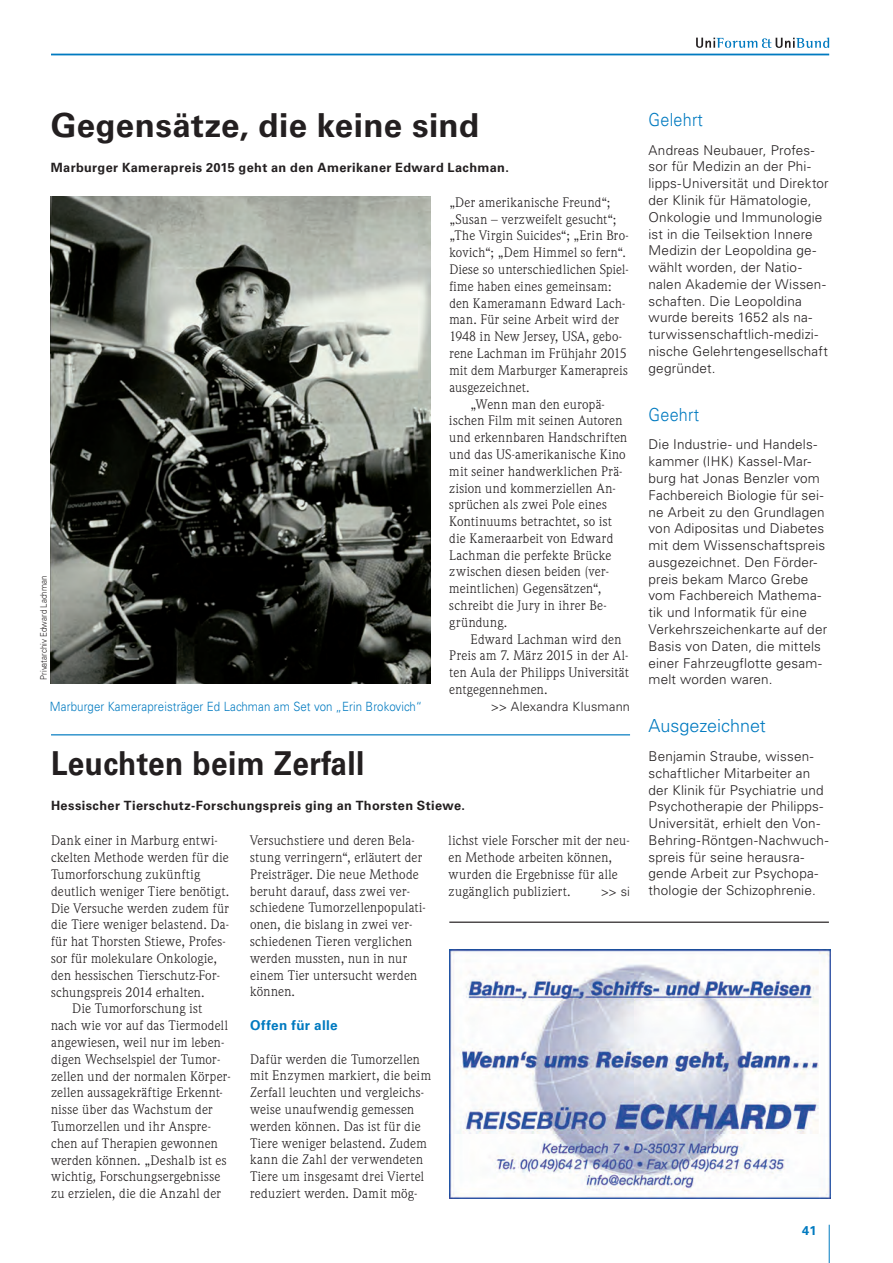
<style>
.page{position:relative;width:893px;height:1263px;background:#fff}
.page>*{position:absolute;margin:0;border:0;box-sizing:border-box;transform-origin:0 0}
.t1{font:700 33px "Univers LT Std";letter-spacing:.015em;color:#231f20}
.t2{font:700 33px "Univers LT Std";letter-spacing:.015em;color:#231f20;scale:.9 1}
.t3{font:300 18px "Univers LT Std";letter-spacing:.005em;color:#007ac0;scale:.9 1}
.t4{font:300 18px "Univers LT Std";letter-spacing:.005em;color:#007ac0}
.t5{font:13.5px/16.8px "Weidemann Std";letter-spacing:.015em;color:#231f20}
.t6{font:300 13.5px/16.8px "Univers LT Std";letter-spacing:.015em;color:#231f20}
.t7{font:700 13.5px "Univers LT Std";letter-spacing:.025em;color:#007ac0}
.t8{font:13.5px "Weidemann Std";letter-spacing:.04em;color:#231f20}
.t9{font:700 12.75px "Univers LT Std";letter-spacing:.03em;color:#231f20}
.t10{font:300 12.75px "Univers LT Std";letter-spacing:.01em;color:#007ac0;scale:.9 1}
.t11{font:300 12.75px "Univers LT Std";letter-spacing:.015em;color:#231f20}
.t12{font:700 12.75px "Univers LT Std";color:#007ac0}
.t13{font:300 9px "Univers LT Std";letter-spacing:.005em;color:#231f20;scale:.88 1}
</style>
<div class="page">
<hr style="left:829px;top:1225px;width:1px;height:38px;background:#007ac0">
<hr style="left:51px;top:54px;width:778px;height:1px;background:#007ac0">
<svg style="left:696px;top:38px;width:133px;height:10px"></svg>
<hr style="left:51px;top:734px;width:579px;height:1px;background:#007ac0">
<img style="left:51px;top:196px;width:380px;height:488px">
<hr style="left:449px;top:921px;width:380px;height:2px;background:#231f20">
<img style="left:449px;top:949px;width:381px;height:249px">
<h1 class="t1" style="left:51px;top:106px;width:430px">Gegensätze, die keine sind</h1>
<p class="t9" style="left:51px;top:160px;width:460px">Marburger Kamerapreis 2015 geht an den Amerikaner Edward Lachman.</p>
<p class="t13" style="left:38px;top:680px;width:119px;rotate:-90deg">Privatarchiv Edward Lachman</p>
<p class="t10" style="left:50px;top:699px;width:415px">Marburger Kamerapreisträger Ed Lachman am Set von „Erin Brokovich“</p>
<p class="t5" style="left:449px;top:194px;width:162px">„Der amerikanische Freund“;</p>
<p class="t5" style="left:449px;top:211px;width:169px">„Susan – verzweifelt gesucht“;</p>
<p class="t5" style="left:449px;top:227px;width:181px">„The Virgin Suicides“; „Erin Bro-</p>
<p class="t5" style="left:449px;top:244px;width:178px">kovich“; „Dem Himmel so fern“.</p>
<p class="t5" style="left:449px;top:261px;width:181px">Diese so unterschiedlichen Spiel-</p>
<p class="t5" style="left:449px;top:278px;width:164px">fime haben eines gemeinsam:</p>
<p class="t5" style="left:449px;top:294px;width:178px">den Kameramann Edward Lach-</p>
<p class="t5" style="left:449px;top:311px;width:171px">man. Für seine Arbeit wird der</p>
<p class="t5" style="left:449px;top:328px;width:174px">1948 in New Jersey, USA, gebo-</p>
<p class="t5" style="left:449px;top:345px;width:179px">rene Lachman im Frühjahr 2015</p>
<p class="t5" style="left:449px;top:362px;width:180px">mit dem Marburger Kamerapreis</p>
<p class="t5" style="left:449px;top:378px;width:82px">ausgezeichnet.</p>
<p class="t5" style="left:471px;top:395px;width:136px">„Wenn man den europä-</p>
<p class="t5" style="left:449px;top:412px;width:175px">ischen Film mit seinen Autoren</p>
<p class="t5" style="left:449px;top:429px;width:179px">und erkennbaren Handschriften</p>
<p class="t5" style="left:449px;top:446px;width:178px">und das US-amerikanische Kino</p>
<p class="t5" style="left:449px;top:463px;width:175px">mit seiner handwerklichen Prä-</p>
<p class="t5" style="left:449px;top:479px;width:168px">zision und kommerziellen An-</p>
<p class="t5" style="left:449px;top:496px;width:159px">sprüchen als zwei Pole eines</p>
<p class="t5" style="left:449px;top:513px;width:164px">Kontinuums betrachtet, so ist</p>
<p class="t5" style="left:449px;top:530px;width:166px">die Kameraarbeit von Edward</p>
<p class="t5" style="left:449px;top:546px;width:164px">Lachman die perfekte Brücke</p>
<p class="t5" style="left:449px;top:563px;width:161px">zwischen diesen beiden (ver-</p>
<p class="t5" style="left:449px;top:580px;width:154px">meintlichen) Gegensätzen“,</p>
<p class="t5" style="left:449px;top:597px;width:159px">schreibt die Jury in ihrer Be-</p>
<p class="t8" style="left:449px;top:614px;width:59px">gründung.</p>
<p class="t5" style="left:471px;top:630px;width:152px">Edward Lachman wird den</p>
<p class="t5" style="left:449px;top:647px;width:181px">Preis am 7. März 2015 in der Al-</p>
<p class="t5" style="left:449px;top:664px;width:181px">ten Aula der Philipps Universität</p>
<p class="t5" style="left:449px;top:681px;width:100px">entgegennehmen.</p>
<p class="t11" style="left:491px;top:699px;width:141px">&gt;&gt; Alexandra Klusmann</p>
<h1 class="t2" style="left:51px;top:744px;width:350px">Leuchten beim Zerfall</h1>
<p class="t9" style="left:51px;top:798px;width:415px">Hessischer Tierschutz-Forschungspreis ging an Thorsten Stiewe.</p>
<p class="t5" style="left:51px;top:832px;width:168px">Dank einer in Marburg entwi-</p>
<p class="t5" style="left:51px;top:849px;width:179px">ckelten Methode werden für die</p>
<p class="t5" style="left:51px;top:866px;width:151px">Tumorforschung zukünftig</p>
<p class="t5" style="left:51px;top:883px;width:180px">deutlich weniger Tiere benötigt.</p>
<p class="t5" style="left:51px;top:899px;width:180px">Die Versuche werden zudem für</p>
<p class="t5" style="left:51px;top:916px;width:180px">die Tiere weniger belastend. Da-</p>
<p class="t5" style="left:51px;top:933px;width:176px">für hat Thorsten Stiewe, Profes-</p>
<p class="t5" style="left:51px;top:950px;width:167px">sor für molekulare Onkologie,</p>
<p class="t5" style="left:51px;top:966px;width:170px">den hessischen Tierschutz-For-</p>
<p class="t5" style="left:51px;top:983px;width:155px">schungspreis 2014 erhalten.</p>
<p class="t5" style="left:72px;top:1000px;width:131px">Die Tumorforschung ist</p>
<p class="t5" style="left:51px;top:1017px;width:178px">nach wie vor auf das Tiermodell</p>
<p class="t5" style="left:51px;top:1034px;width:175px">angewiesen, weil nur im leben-</p>
<p class="t5" style="left:51px;top:1050px;width:171px">digen Wechselspiel der Tumor-</p>
<p class="t5" style="left:51px;top:1067px;width:181px">zellen und der normalen Körper-</p>
<p class="t5" style="left:51px;top:1084px;width:173px">zellen aussagekräftige Erkennt-</p>
<p class="t5" style="left:51px;top:1101px;width:163px">nisse über das Wachstum der</p>
<p class="t5" style="left:51px;top:1118px;width:162px">Tumorzellen und ihr Anspre-</p>
<p class="t5" style="left:51px;top:1134px;width:168px">chen auf Therapien gewonnen</p>
<p class="t5" style="left:51px;top:1151px;width:177px">werden können. „Deshalb ist es</p>
<p class="t5" style="left:51px;top:1168px;width:171px">wichtig, Forschungsergebnisse</p>
<p class="t5" style="left:51px;top:1185px;width:172px">zu erzielen, die die Anzahl der</p>
<p class="t5" style="left:250px;top:832px;width:177px">Versuchstiere und deren Bela&shy;stung verringern“, erläutert der<br>Preisträger. Die neue Methode beruht darauf, dass zwei ver&shy;schiedene Tumorzellenpopulati&shy;onen, die bislang in zwei ver&shy;schiedenen Tieren verglichen werden mussten, nun in nur einem Tier untersucht werden können.</p>
<p class="t7" style="left:250px;top:1017px;width:89px">Offen für alle</p>
<p class="t5" style="left:250px;top:1050px;width:182px">Dafür werden die Tumorzellen mit Enzymen markiert, die beim<br>Zerfall leuchten und vergleichs&shy;weise unaufwendig gemessen werden können. Das ist für die<br>Tiere weniger belastend. Zudem kann die Zahl der verwendeten<br>Tiere um insgesamt drei Viertel reduziert werden. Damit mög-</p>
<p class="t5" style="left:449px;top:832px;width:182px">lichst viele Forscher mit der neu&shy;en Methode arbeiten können, wurden die Ergebnisse für alle zugänglich publiziert.</p>
<p class="t11" style="left:601px;top:883px;width:31px">&gt;&gt; si</p>
<h2 class="t3" style="left:648px;top:108px;width:62px">Gelehrt</h2>
<p class="t6" style="left:648px;top:141px;width:182px">Andreas Neubauer, Profes&shy;sor für Medizin an der Phi&shy;lipps-Universität und Direktor der Klinik für Hämatologie,<br>Onkologie und Immunologie ist in die Teilsektion Innere<br>Medizin der Leopoldina ge&shy;wählt worden, der Natio&shy;nalen Akademie der Wissen&shy;schaften. Die Leopoldina wurde bereits 1652 als na&shy;turwissenschaftlich-medizi&shy;nische Gelehrtengesellschaft gegründet.</p>
<h2 class="t3" style="left:648px;top:403px;width:58px">Geehrt</h2>
<p class="t6" style="left:648px;top:436px;width:180px">Die Industrie- und Handels&shy;kammer (IHK) Kassel-Mar&shy;burg hat Jonas Benzler vom<br>Fachbereich Biologie für sei&shy;ne Arbeit zu den Grundlagen von Adipositas und Diabetes mit dem Wissenschaftspreis ausgezeichnet. Den Förder&shy;preis bekam Marco Grebe vom Fachbereich Mathema&shy;tik und Informatik für eine<br>Verkehrszeichenkarte auf der<br>Basis von Daten, die mittels einer Fahrzeugflotte gesam&shy;melt worden waren.</p>
<h2 class="t4" style="left:648px;top:715px;width:119px">Ausgezeichnet</h2>
<p class="t6" style="left:648px;top:748px;width:181px">Benjamin Straube, wissen&shy;schaftlicher Mitarbeiter an der Klinik für Psychiatrie und<br>Psychotherapie der Philipps-<br>Universität, erhielt den Von-<br>Behring-Röntgen-Nachwuch&shy;spreis für seine herausra&shy;gende Arbeit zur Psychopa&shy;thologie der Schizophrenie.</p>
<p class="t12" style="left:802px;top:1223px;width:16px">41</p>
</div>
